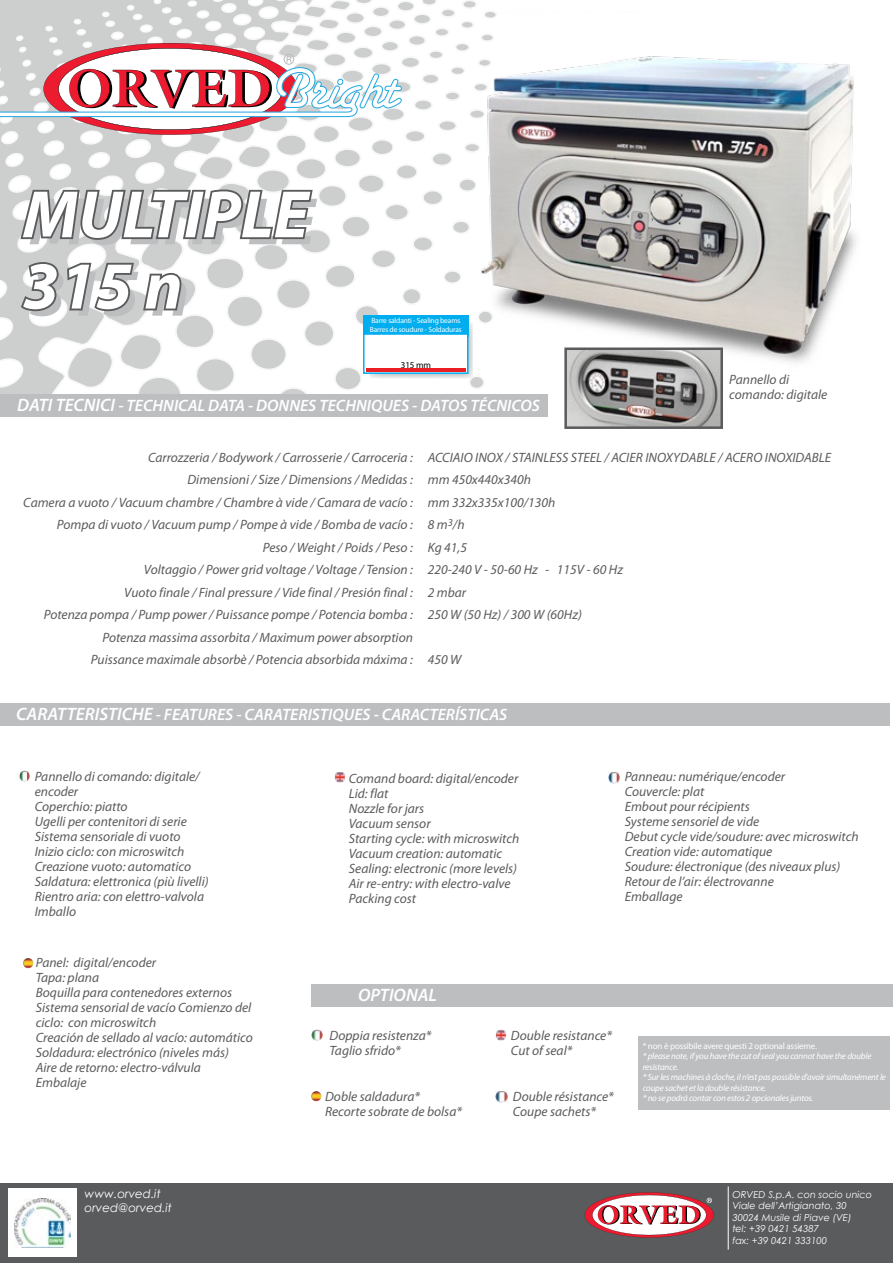
<style>
.page{position:relative;width:893px;height:1263px;background:#fff}
.page>*{position:absolute;margin:0;border:0;box-sizing:border-box;transform-origin:0 0}
.t1{font:italic 700 67.5px/71.2px "Myriad Pro";color:#fff}
.t2{font:italic 600 18px "Myriad Pro";color:#fff}
.t3{font:italic 600 16.5px "Myriad Pro";color:#fff}
.t4{font:italic 13.5px/15px "Myriad Pro";color:#5a5b5d}
.t5{font:italic 11.85px/14.2px "Century Gothic";color:#fff}
.t6{font:italic 9.6px/11.6px "Century Gothic";color:#fff}
.t7{font:italic 9px/10.5px "Myriad Pro";letter-spacing:-.02em;color:#fff}
.t8{font:9px "Myriad Pro";letter-spacing:-.02em;color:#fff}
.t9{font:9px "Myriad Pro";color:#000}
.t10{font:7.5px/9px "Myriad Pro";letter-spacing:-.02em;color:#fff}
.s1{font-size:18px}
</style>
<div class="page">
<svg style="left:0;top:0;width:484px;height:394px"></svg>
<div style="left:0;top:1183px;width:893px;height:80px;background:#5a5b5d"></div>
<hr style="left:728px;top:1186px;width:1px;height:63px;background:#fff">
<svg style="left:585px;top:1192px;width:129px;height:45px"></svg>
<div style="left:311px;top:984px;width:582px;height:23px;background:#bcbec0"></div>
<div style="left:0;top:703px;width:889px;height:23px;background:#bcbec0"></div>
<div style="left:0;top:394px;width:547px;height:23px;background:#bcbec0"></div>
<svg style="left:18px;top:187px;width:297px;height:55px"></svg>
<svg style="left:18px;top:260px;width:165px;height:53px"></svg>
<svg style="left:608px;top:772px;width:12px;height:11px"></svg>
<svg style="left:334px;top:772px;width:11px;height:10px"></svg>
<svg style="left:19px;top:771px;width:11px;height:11px"></svg>
<svg style="left:496px;top:1091px;width:11px;height:11px"></svg>
<svg style="left:496px;top:1030px;width:11px;height:10px"></svg>
<svg style="left:311px;top:1030px;width:11px;height:11px"></svg>
<svg style="left:23px;top:958px;width:10px;height:10px"></svg>
<svg style="left:311px;top:1091px;width:11px;height:10px"></svg>
<div style="left:363px;top:316px;width:105px;height:21px;background:#00aeef"></div>
<div style="left:363px;top:333px;width:105px;height:41px;background:#fff;border:2px solid #00aeef"></div>
<hr style="left:366px;top:368px;width:99px;height:4px;background:#ed1d24">
<img style="left:480px;top:9px;width:376px;height:361px">
<img style="left:568px;top:351px;width:151px;height:74px">
<div style="left:564px;top:347px;width:159px;height:82px;border:3px solid #5a5b5d"></div>
<div style="left:638px;top:1037px;width:251px;height:73px;background:#bcbec0"></div>
<svg style="left:0;top:43px;width:402px;height:92px"></svg>
<div style="left:9px;top:1188px;width:68px;height:69px;background:#fff"></div>
<img style="left:15px;top:1198px;width:56px;height:49px">
<h1 class="t1" style="left:23px;top:177px;width:287px">MULTIPLE<br>315 n</h1>
<p class="t10" style="left:370px;top:316px;width:94px">Barre saldanti - Sealing beams<br>Barres de soudure - Soldaduras</p>
<p class="t9" style="left:401px;top:359px;width:31px">315 mm</p>
<p class="t3" style="left:17px;top:394px;width:524px"><span class="s1">DATI TECNICI</span> - TECHNICAL DATA - DONNES TECHNIQUES - DATOS TÉCNICOS</p>
<p class="t4" style="left:729px;top:372px;width:100px">Pannello di comando: digitale</p>
<p class="t4" style="left:23px;top:446px;width:391px;line-height:22.5px;text-align:right">Carrozzeria / Bodywork / Carrosserie / Carroceria :<br>Dimensioni / Size / Dimensions / Medidas :<br>Camera a vuoto / Vacuum chambre / Chambre à vide / Camara de vacío :<br>Pompa di vuoto / Vacuum pump / Pompe à vide / Bomba de vacío :<br>Peso / Weight / Poids / Peso :<br>Voltaggio / Power grid voltage / Voltage / Tension :<br>Vuoto finale / Final pressure / Vide final / Presión final :<br>Potenza pompa / Pump power / Puissance pompe / Potencia bomba :<br>Potenza massima assorbita / Maximum power absorption<br>Puissance maximale absorbè / Potencia absorbida máxima :</p>
<p class="t4" style="left:428px;top:446px;width:405px;line-height:22.5px">ACCIAIO INOX / STAINLESS STEEL / ACIER INOXYDABLE / ACERO INOXIDABLE mm 450x440x340h<br>mm 332x335x100/130h<br>8 m<sup>3</sup>/h<br>Kg 41,5<br>220-240 V - 50-60 Hz - 115V - 60 Hz<br>2 mbar<br>250 W (50 Hz) / 300 W (60Hz)</p>
<p class="t4" style="left:428px;top:652px;width:35px">450 W</p>
<p class="t3" style="left:16px;top:704px;width:493px"><span class="s1">CARATTERISTICHE</span> - FEATURES - CARATERISTIQUES - CARACTERÍSTICAS</p>
<p class="t4" style="left:35px;top:768px;width:175px">Pannello di comando: digitale/ encoder<br>Coperchio: piatto<br>Ugelli per contenitori di serie<br>Sistema sensoriale di vuoto<br>Inizio ciclo: con microswitch<br>Creazione vuoto: automatico<br>Saldatura: elettronica (più livelli)<br>Rientro aria: con elettro-valvola<br>Imballo</p>
<p class="t4" style="left:36px;top:955px;width:218px">Panel: digital/encoder<br>Tapa: plana<br>Boquilla para contenedores externos<br>Sistema sensorial de vacío Comienzo del ciclo: con microswitch<br>Creación de sellado al vacío: automático<br>Soldadura: electrónico (niveles más)<br>Aire de retorno: electro-válvula<br>Embalaje</p>
<p class="t4" style="left:349px;top:770px;width:172px">Comand board: digital/encoder<br>Lid: flat<br>Nozzle for jars<br>Vacuum sensor<br>Starting cycle: with microswitch<br>Vacuum creation: automatic<br>Sealing: electronic (more levels)<br>Air re-entry: with electro-valve<br>Packing cost</p>
<p class="t4" style="left:625px;top:769px;width:235px">Panneau: numérique/encoder<br>Couvercle: plat<br>Embout pour récipients<br>Systeme sensoriel de vide<br>Debut cycle vide/soudure: avec microswitch<br>Creation vide: automatique<br>Soudure: électronique (des niveaux plus)<br>Retour de l’air: électrovanne<br>Emballage</p>
<h2 class="t2" style="left:358px;top:983px;width:80px">OPTIONAL</h2>
<p class="t4" style="left:330px;top:1027px;width:103px">Doppia resistenza*<br>Taglio sfrido*</p>
<p class="t4" style="left:325px;top:1089px;width:138px">Doble saldadura*<br>Recorte sobrate de bolsa*</p>
<p class="t4" style="left:511px;top:1027px;width:103px">Double resistance*<br>Cut of seal*</p>
<p class="t4" style="left:513px;top:1089px;width:103px">Double résistance*<br>Coupe sachets*</p>
<p class="t8" style="left:643px;top:1040px;width:176px">* non è possibile avere questi 2 optional assieme.</p>
<p class="t7" style="left:643px;top:1051px;width:245px">* please note, if you have the cut of seal you cannot have the double resistance.<br>* Sur les machines à cloche, il n’est pas possible d’avoir simultanément le coupe sachet et la double résistance.<br>* no se podrá contar con estos 2 opcionales juntos.</p>
<p class="t5" style="left:85px;top:1187px;width:89px">www.orved.it orved@orved.it</p>
<p class="t6" style="left:732px;top:1188px;width:141px">ORVED S.p.A. con socio unico<br>Viale dell’Artigianato, 30<br>30024 Musile di Piave (VE)<br>tel: +39 0421 54387<br>fax: +39 0421 333100</p>
</div>
